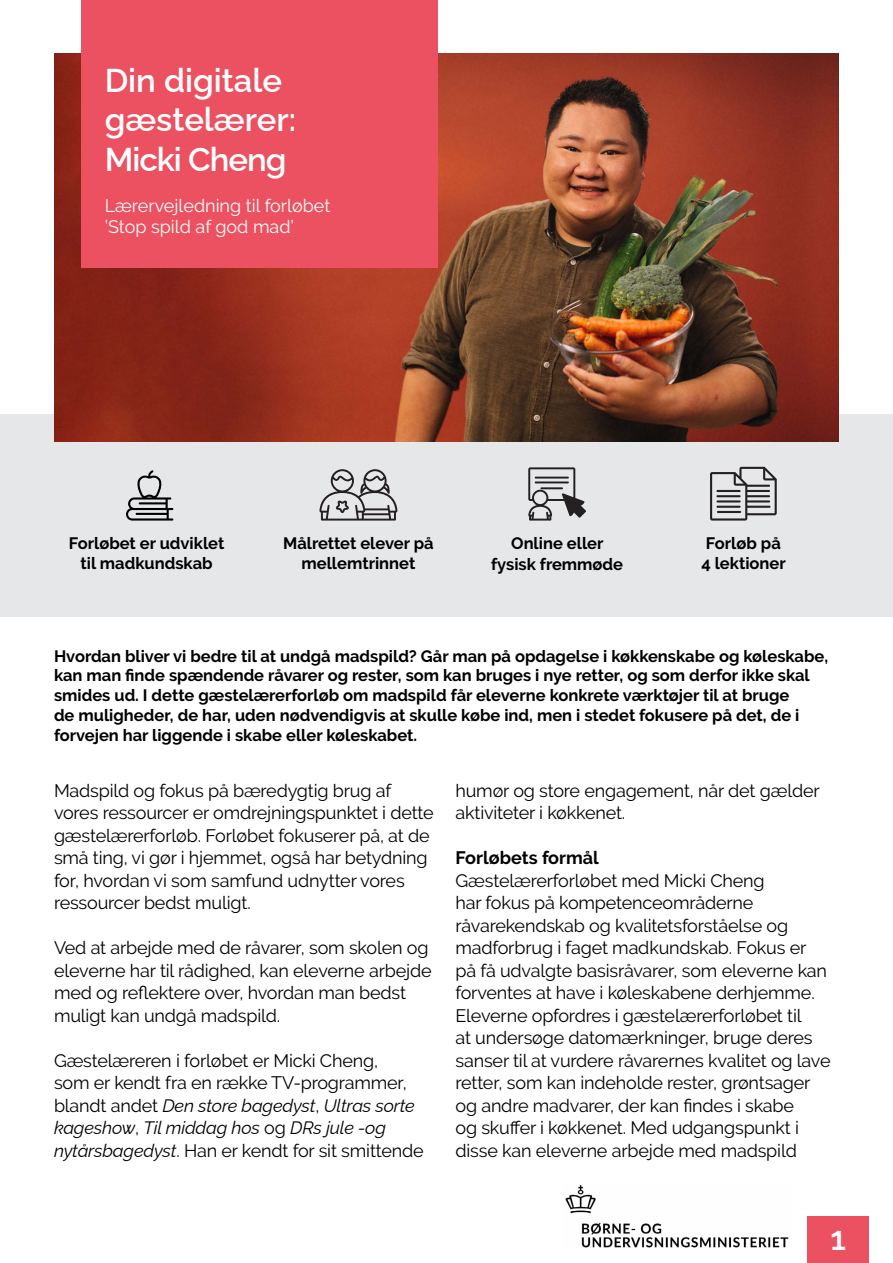
<style>
.page{position:relative;width:893px;height:1263px;background:#fff}
.page>*{position:absolute;margin:0;border:0;box-sizing:border-box;transform-origin:0 0}
.Overskrift_1{font:100 33px/39.6px "Raleway";color:#fff}
.Brødtekst{font:18px/22.5px "Raleway";letter-spacing:-.01em;color:#000}
.Overskrift_2{font:18px/21.6px "Raleway";color:#fff}
.Overskrift_3{font:700 18px "Raleway";color:#000}
.Overskrift_2-2{font:700 16.5px/19.8px "Raleway";color:#000;text-align:center}
.s1{font-weight:100;font-style:italic}
</style>
<div class="page">
<div style="left:0;top:414px;width:893px;height:203px;background:#e6e7e8"></div>
<img style="left:54px;top:53px;width:785px;height:388px">
<div style="left:81px;top:0;width:356px;height:268px;background:#eb5160"></div>
<svg style="left:710px;top:467px;width:67px;height:54px"></svg>
<svg style="left:126px;top:470px;width:47px;height:51px"></svg>
<svg style="left:319px;top:469px;width:78px;height:52px"></svg>
<svg style="left:528px;top:467px;width:58px;height:54px"></svg>
<hr style="left:541px;top:487px;width:22px;height:2px;background:#241f21">
<hr style="left:535px;top:477px;width:34px;height:2px;background:#241f21">
<hr style="left:535px;top:481px;width:34px;height:2px;background:#241f21">
<div style="left:807px;top:1216px;width:62px;height:47px;background:#eb5160"></div>
<img style="left:565px;top:1185px;width:224px;height:63px">
<h1 class="Overskrift_1" style="left:105px;top:57px;width:193px">Din digitale gæstelærer:<br>Micki Cheng</h1>
<h2 class="Overskrift_2" style="left:105px;top:194px;width:227px">Lærervejledning til forløbet ’Stop spild af god mad’</h2>
<h2 class="Overskrift_2-2" style="left:69px;top:533px;width:157px">Forløbet er udviklet til madkundskab</h2>
<h2 class="Overskrift_2-2" style="left:283px;top:533px;width:152px">Målrettet elever på mellemtrinnet</h2>
<h2 class="Overskrift_2-2" style="left:491px;top:533px;width:133px;line-height:21px">Online eller fysisk fremmøde</h2>
<h2 class="Overskrift_2-2" style="left:701px;top:533px;width:86px;text-align:left">Forløb på<br>4 lektioner</h2>
<h2 class="Overskrift_2-2" style="left:54px;top:646px;width:776px;text-align:left">Hvordan bliver vi bedre til at undgå madspild? Går man på opdagelse i køkkenskabe og køleskabe, kan man finde spændende råvarer og rester, som kan bruges i nye retter, og som derfor ikke skal smides ud. I dette gæstelærerforløb om madspild får eleverne konkrete værktøjer til at bruge<br>de muligheder, de har, uden nødvendigvis at skulle købe ind, men i stedet fokusere på det, de i forvejen har liggende i skabe eller køleskabet.</h2>
<p class="Brødtekst" style="left:54px;top:779px;width:381px">Madspild og fokus på bæredygtig brug af vores ressourcer er omdrejningspunktet i dette gæstelærerforløb. Forløbet fokuserer på, at de små ting, vi gør i hjemmet, også har betydning for, hvordan vi som samfund udnytter vores ressourcer bedst muligt.</p>
<p class="Brødtekst" style="left:54px;top:936px;width:379px">Ved at arbejde med de råvarer, som skolen og eleverne har til rådighed, kan eleverne arbejde med og reflektere over, hvordan man bedst muligt kan undgå madspild.</p>
<p class="Brødtekst" style="left:54px;top:1049px;width:371px">Gæstelæreren i forløbet er Micki Cheng,<br>som er kendt fra en række TV-programmer, blandt andet <span class="s1">Den store bagedyst</span>, <span class="s1">Ultras sorte kageshow</span>, <span class="s1">Til middag hos</span> og <span class="s1">DRs jule -og nytårsbagedyst</span>. Han er kendt for sit smittende</p>
<p class="Brødtekst" style="left:455px;top:779px;width:366px">humør og store engagement, når det gælder aktiviteter i køkkenet.</p>
<h3 class="Overskrift_3" style="left:455px;top:847px;width:145px">Forløbets formål</h3>
<p class="Brødtekst" style="left:455px;top:869px;width:377px">Gæstelærerforløbet med Micki Cheng<br>har fokus på kompetenceområderne råvarekendskab og kvalitetsforståelse og madforbrug i faget madkundskab. Fokus er på få udvalgte basisråvarer, som eleverne kan forventes at have i køleskabene derhjemme.<br>Eleverne opfordres i gæstelærerforløbet til<br>at undersøge datomærkninger, bruge deres sanser til at vurdere råvarernes kvalitet og lave retter, som kan indeholde rester, grøntsager og andre madvarer, der kan findes i skabe<br>og skuffer i køkkenet. Med udgangspunkt i disse kan eleverne arbejde med madspild</p>
<h1 class="Overskrift_1" style="left:830px;top:1215px;width:17px">1</h1>
</div>
